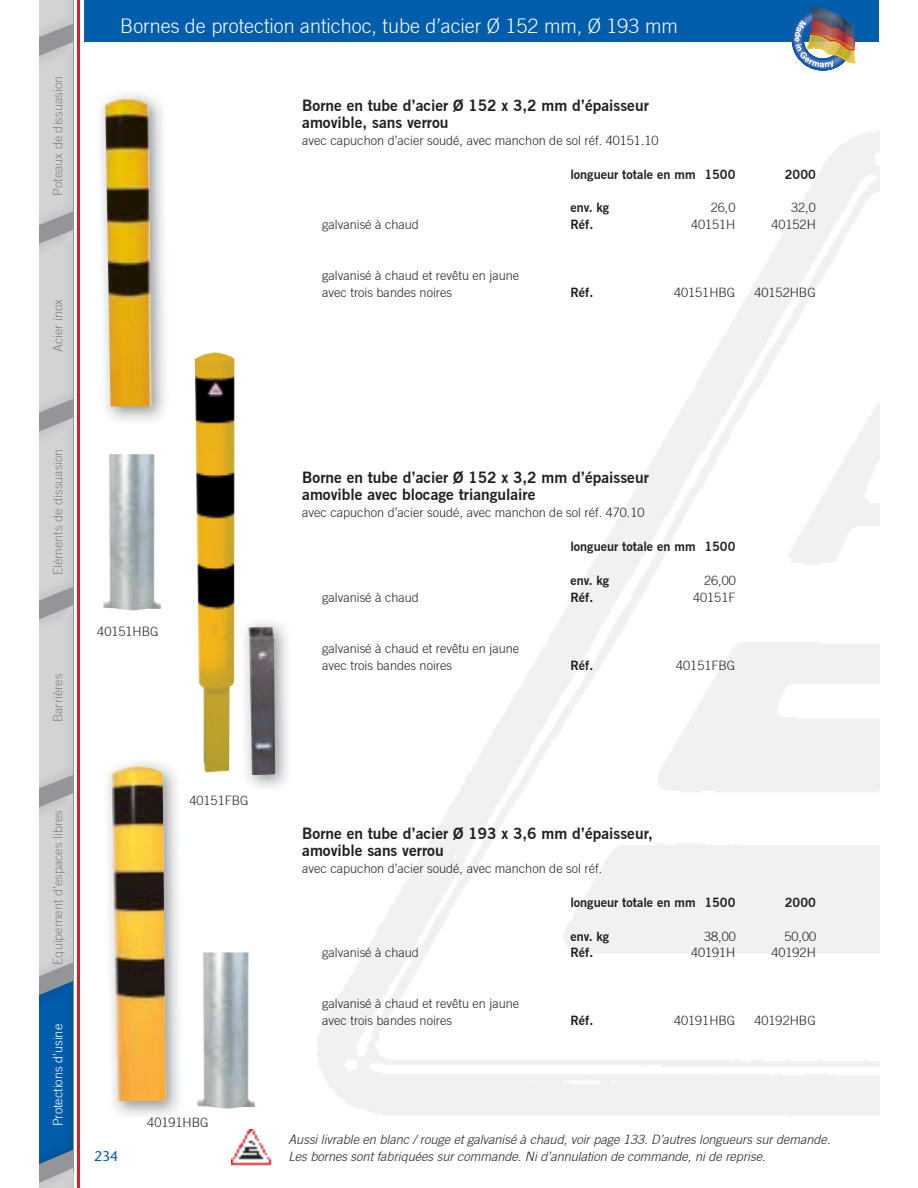
<style>
.page{position:relative;width:918px;height:1188px;background:#fff}
.page>*{position:absolute;margin:0;border:0;box-sizing:border-box;transform-origin:0 0}
.t1{font:300 19.8px "Commerce Light S Si";color:#fff}
.t2{font:600 15.45px/17px "Commerce S Si";color:#231f20}
.t3{font:14.1px "Stone Sans";color:#005dab}
.t4{font:300 12.75px/17px "Commerce Light S Si";color:#231f20}
.t5{font:italic 300 12.75px/17px "Commerce Light S Si";color:#231f20}
.t6{font:600 12.75px "Commerce S Si";color:#231f20}
.t7{font:300 12.75px "Commerce Light S Si";color:#808285}
.t8{font:300 12.75px "Commerce Light S Si";color:#fff}
</style>
<div class="page">
<hr style="left:78px;top:0;width:2px;height:1188px;background:#d2232a">
<img style="left:231px;top:1129px;width:41px;height:36px">
<img style="left:244px;top:619px;width:47px;height:172px">
<img style="left:248px;top:627px;width:27px;height:148px">
<img style="left:195px;top:353px;width:39px;height:419px">
<img style="left:101px;top:94px;width:64px;height:327px">
<img style="left:105px;top:99px;width:46px;height:307px">
<img style="left:108px;top:762px;width:71px;height:354px">
<img style="left:151px;top:1117px;width:29px;height:1px">
<img style="left:112px;top:766px;width:51px;height:10px">
<img style="left:103px;top:454px;width:58px;height:157px">
<img style="left:197px;top:952px;width:58px;height:157px">
<div style="left:85px;top:0;width:794px;height:42px;background:#005dab"></div>
<img style="left:792px;top:7px;width:64px;height:63px">
<div style="left:39px;top:0;width:34px;height:1188px;background:#939598"></div>
<svg style="left:64px;top:1168px;width:10px;height:20px"></svg>
<img style="left:39px;top:1172px;width:34px;height:16px">
<img style="left:39px;top:42px;width:34px;height:183px">
<img style="left:39px;top:0;width:34px;height:37px">
<img style="left:39px;top:230px;width:34px;height:183px">
<img style="left:39px;top:418px;width:34px;height:183px">
<img style="left:39px;top:605px;width:34px;height:184px">
<img style="left:39px;top:793px;width:34px;height:183px">
<img style="left:39px;top:981px;width:34px;height:183px">
<p class="t7" style="left:53px;top:196px;width:121px;rotate:-90deg">Poteaux de dissuasion</p>
<p class="t7" style="left:53px;top:352px;width:54px;rotate:-90deg">Acier inox</p>
<h1 class="t1" style="left:120px;top:18px;width:559px">Bornes de protection antichoc, tube d’acier Ø 152 mm, Ø 193 mm</h1>
<p class="t2" style="left:302px;top:98px;width:348px">Borne en tube d’acier Ø 152 x 3,2 mm d’épaisseur amovible, sans verrou</p>
<p class="t4" style="left:302px;top:133px;width:358px">avec capuchon d’acier soudé, avec manchon de sol réf. 40151.10</p>
<p class="t6" style="left:570px;top:169px;width:167px">longueur totale en mm 1500</p>
<p class="t6" style="left:785px;top:169px;width:33px">2000</p>
<p class="t6" style="left:570px;top:203px;width:40px">env. kg</p>
<p class="t4" style="left:711px;top:200px;width:26px">26,0</p>
<p class="t4" style="left:791px;top:200px;width:26px">32,0</p>
<p class="t4" style="left:322px;top:217px;width:98px">galvanisé à chaud</p>
<p class="t6" style="left:570px;top:220px;width:24px">Réf.</p>
<p class="t4" style="left:691px;top:217px;width:46px">40151H</p>
<p class="t4" style="left:771px;top:217px;width:46px">40152H</p>
<p class="t4" style="left:322px;top:268px;width:198px">galvanisé à chaud et revêtu en jaune avec trois bandes noires</p>
<p class="t6" style="left:570px;top:288px;width:24px">Réf.</p>
<p class="t4" style="left:674px;top:285px;width:63px">40151HBG</p>
<p class="t4" style="left:754px;top:285px;width:63px">40152HBG</p>
<p class="t7" style="left:53px;top:575px;width:128px;rotate:-90deg">Eléments de dissuasion</p>
<p class="t7" style="left:53px;top:722px;width:50px;rotate:-90deg">Barrières</p>
<p class="t7" style="left:53px;top:965px;width:156px;rotate:-90deg">Equipement d’espaces libres</p>
<p class="t8" style="left:53px;top:1126px;width:104px;rotate:-90deg">Protections d’usine</p>
<p class="t4" style="left:97px;top:624px;width:63px">40151HBG</p>
<p class="t4" style="left:189px;top:793px;width:61px">40151FBG</p>
<p class="t3" style="left:94px;top:1151px;width:26px">234</p>
<p class="t4" style="left:147px;top:1115px;width:63px">40191HBG</p>
<p class="t2" style="left:302px;top:471px;width:348px">Borne en tube d’acier Ø 152 x 3,2 mm d’épaisseur amovible avec blocage triangulaire</p>
<p class="t4" style="left:302px;top:505px;width:344px">avec capuchon d’acier soudé, avec manchon de sol réf. 470.10</p>
<p class="t6" style="left:570px;top:542px;width:167px">longueur totale en mm 1500</p>
<p class="t6" style="left:570px;top:576px;width:40px">env. kg</p>
<p class="t4" style="left:704px;top:573px;width:33px">26,00</p>
<p class="t4" style="left:322px;top:590px;width:98px">galvanisé à chaud</p>
<p class="t6" style="left:570px;top:592px;width:24px">Réf.</p>
<p class="t4" style="left:693px;top:590px;width:44px">40151F</p>
<p class="t4" style="left:322px;top:641px;width:198px">galvanisé à chaud et revêtu en jaune avec trois bandes noires</p>
<p class="t6" style="left:570px;top:660px;width:24px">Réf.</p>
<p class="t4" style="left:676px;top:658px;width:61px">40151FBG</p>
<p class="t2" style="left:302px;top:826px;width:352px">Borne en tube d’acier Ø 193 x 3,6 mm d’épaisseur, amovible sans verrou</p>
<p class="t4" style="left:302px;top:861px;width:301px">avec capuchon d’acier soudé, avec manchon de sol réf.</p>
<p class="t6" style="left:570px;top:897px;width:167px">longueur totale en mm 1500</p>
<p class="t6" style="left:785px;top:897px;width:33px">2000</p>
<p class="t6" style="left:570px;top:931px;width:40px">env. kg</p>
<p class="t4" style="left:704px;top:929px;width:33px">38,00</p>
<p class="t4" style="left:784px;top:929px;width:33px">50,00</p>
<p class="t4" style="left:322px;top:946px;width:98px">galvanisé à chaud</p>
<p class="t6" style="left:570px;top:948px;width:24px">Réf.</p>
<p class="t4" style="left:691px;top:946px;width:46px">40191H</p>
<p class="t4" style="left:771px;top:946px;width:46px">40192H</p>
<p class="t4" style="left:322px;top:996px;width:198px">galvanisé à chaud et revêtu en jaune avec trois bandes noires</p>
<p class="t6" style="left:570px;top:1016px;width:24px">Réf.</p>
<p class="t4" style="left:674px;top:1013px;width:63px">40191HBG</p>
<p class="t4" style="left:754px;top:1013px;width:63px">40192HBG</p>
<p class="t5" style="left:289px;top:1132px;width:543px">Aussi livrable en blanc / rouge et galvanisé à chaud, voir page 133. D’autres longueurs sur demande.<br>Les bornes sont fabriquées sur commande. Ni d’annulation de commande, ni de reprise.</p>
</div>
